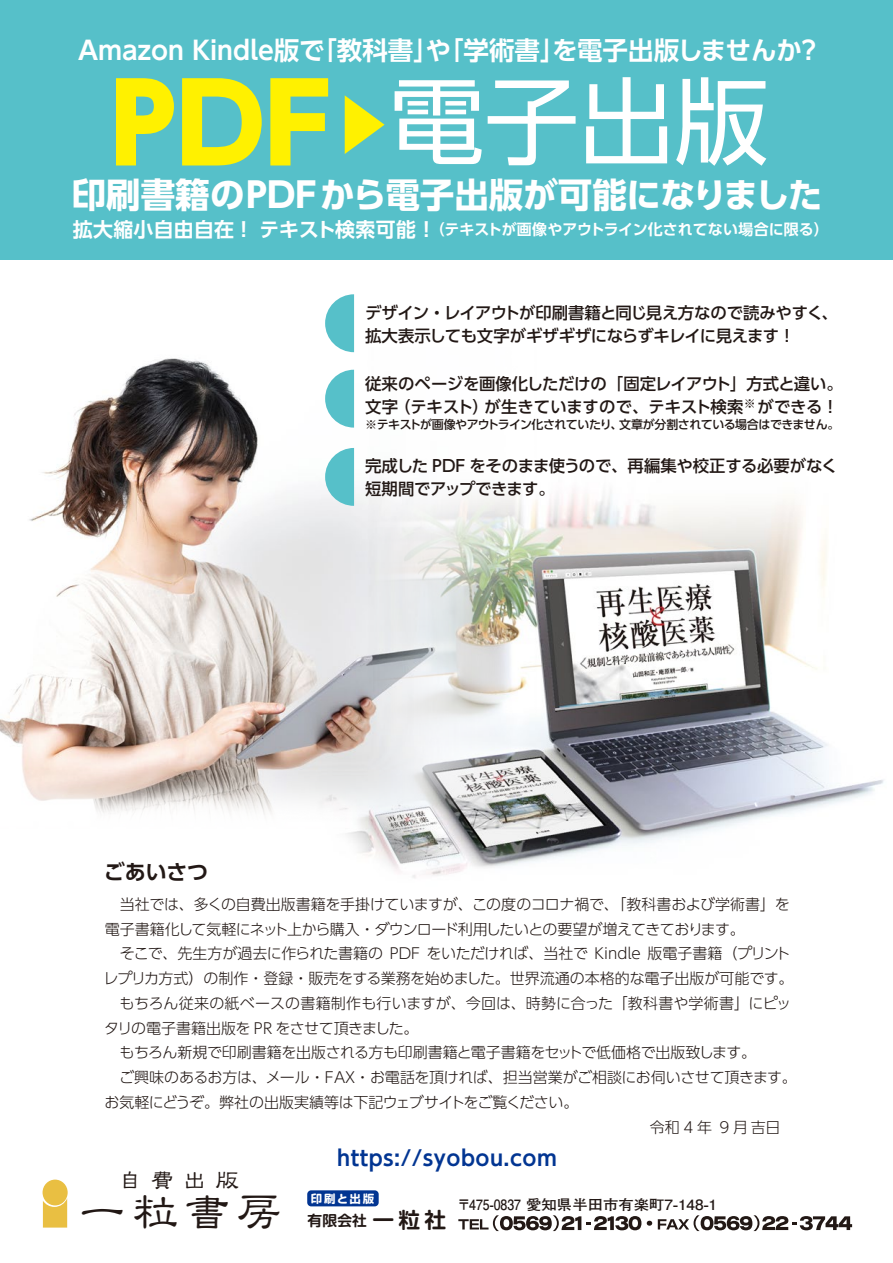
<style>
.page{position:relative;width:893px;height:1263px;background:#fff}
.page>*{position:absolute;margin:0;border:0;box-sizing:border-box;transform-origin:0 0}
.t1{font:800 108.15px "UD Shin Go Pro";color:#fff100}
.t2{font:94.95px "UD Shin Go Pr 6";color:#fff}
.t3{font:47.4px "DF Lei Sho Std W5";color:#221815}
.t4{font:700 34.5px "UD Shin Go Pr 6 N";color:#fff}
.t5{font:700 25.5px "UD Shin Go Pro De";color:#fff}
.t6{font:24.6px "DF Lei Sho Std W5";color:#221815}
.t7{font:700 21px "UD Shin Go Pr 6 N De";letter-spacing:.025em;color:#023592}
.t8{font:700 21px "UD Shin Go Pr 6 N De";letter-spacing:-.01em;color:#221815}
.t9{font:500 16.35px/23px "UD Shin Go Pr 6 N";letter-spacing:-.015em;color:#221815}
.t10{font:300 15px/24.8px "UD Shin Go Pr 6 N";letter-spacing:-.02em;color:#221815}
.t11{font:700 15px "UD Shin Go Pr 6 N De";color:#fff}
.t12{font:700 14.4px "Soft Go Std De";color:#221815}
.t13{font:700 14.25px "Futo Go B101 Pro";color:#221815;scale:.87 1}
.t14{font:500 12px "UD Shin Go Pr 6 N";letter-spacing:-.045em;color:#221815}
.t15{font:700 11.25px "Soft Go Std";letter-spacing:.135em;color:#fff}
.s1{font-size:19.8px}
.s2{font-size:21.3px}
</style>
<div class="page">
<div style="left:0;top:0;width:893px;height:259px;background:#56c0c9"></div>
<img style="left:347px;top:490px;width:537px;height:388px">
<img style="left:0;top:347px;width:537px;height:481px">
<svg style="left:43px;top:1198px;width:24px;height:29px"></svg>
<div style="left:43px;top:1179px;width:25px;height:26px;background:#e9bf42;border-radius:50%"></div>
<div style="left:307px;top:1190px;width:72px;height:16px;background:#023592;border-radius:4px"></div>
<svg style="left:458px;top:1215px;width:183px;height:16px"></svg>
<svg style="left:647px;top:1221px;width:5px;height:5px"></svg>
<svg style="left:658px;top:1215px;width:194px;height:16px"></svg>
<svg style="left:345px;top:95px;width:40px;height:59px"></svg>
<svg style="left:325px;top:294px;width:29px;height:58px"></svg>
<svg style="left:325px;top:370px;width:29px;height:58px"></svg>
<svg style="left:325px;top:448px;width:29px;height:58px"></svg>
<h3 class="t5" style="left:78px;top:30px;width:745px">Amazon Kindle版で「教科書」や「学術書」を電子出版しませんか？</h3>
<h1 class="t1" style="left:111px;top:36px;width:223px">PDF</h1>
<h2 class="t2" style="left:389px;top:44px;width:381px">電子出版</h2>
<h3 class="t4" style="left:72px;top:166px;width:752px">印刷書籍のPDFから電子出版が可能になりました</h3>
<p class="t11" style="left:73px;top:217px;width:757px"><span class="s1">拡大縮小自由自在 ！ テキスト検索可能 ！</span>（テキストが画像やアウトライン化されてない場合に限る）</p>
<p class="t9" style="left:365px;top:300px;width:474px">デザイン・レイアウトが印刷書籍と同じ見え方なので読みやすく、拡大表示しても文字がギザギザにならずキレイに見えます ！</p>
<p class="t9" style="left:365px;top:372px;width:479px">従来のページを画像化しただけの「固定レイアウト」方式と違い。文字（テキスト）が生きていますので、テキスト検索<sup>※</sup>ができる ！</p>
<p class="t14" style="left:365px;top:415px;width:476px">※テキストが画像やアウトライン化されていたり、文章が分割されている場合はできません。</p>
<h3 class="t8" style="left:104px;top:855px;width:106px">ごあいさつ</h3>
<p class="t9" style="left:365px;top:454px;width:474px">完成した PDF をそのまま使うので、再編集や校正する必要がなく短期間でアップできます。</p>
<p class="t10" style="left:104px;top:891px;width:695px">　当社では、多くの自費出版書籍を手掛けていますが、この度のコロナ禍で、「教科書および学術書」を電子書籍化して気軽にネット上から購入・ダウンロード利用したいとの要望が増えてきております。<br>　そこで、先生方が過去に作られた書籍の PDF をいただければ、当社で Kindle 版電子書籍（プリントレプリカ方式）の制作・登録・販売をする業務を始めました。世界流通の本格的な電子出版が可能です。　もちろん従来の紙ベースの書籍制作も行いますが、今回は、時勢に合った「教科書や学術書」にピッタリの電子書籍出版を PR をさせて頂きました。<br>　もちろん新規で印刷書籍を出版される方も印刷書籍と電子書籍をセットで低価格で出版致します。<br>　ご興味のあるお方は、メール・FAX・お電話を頂ければ、担当営業がご相談にお伺いさせて頂きます。お気軽にどうぞ。弊社の出版実績等は下記ウェブサイトをご覧ください。</p>
<h3 class="t6" style="left:118px;top:1167px;width:123px">自費出版</h3>
<h3 class="t3" style="left:79px;top:1186px;width:204px">一粒書房</h3>
<h3 class="t7" style="left:337px;top:1141px;width:221px">https://syobou.com</h3>
<p class="t15" style="left:311px;top:1191px;width:65px">印刷と出版</p>
<p class="t13" style="left:458px;top:1193px;width:299px">〒475-0837 愛知県半田市有楽町7-148-1</p>
<p class="t12" style="left:308px;top:1210px;width:140px">有限会社 <span class="s2">一粒社</span></p>
</div>
